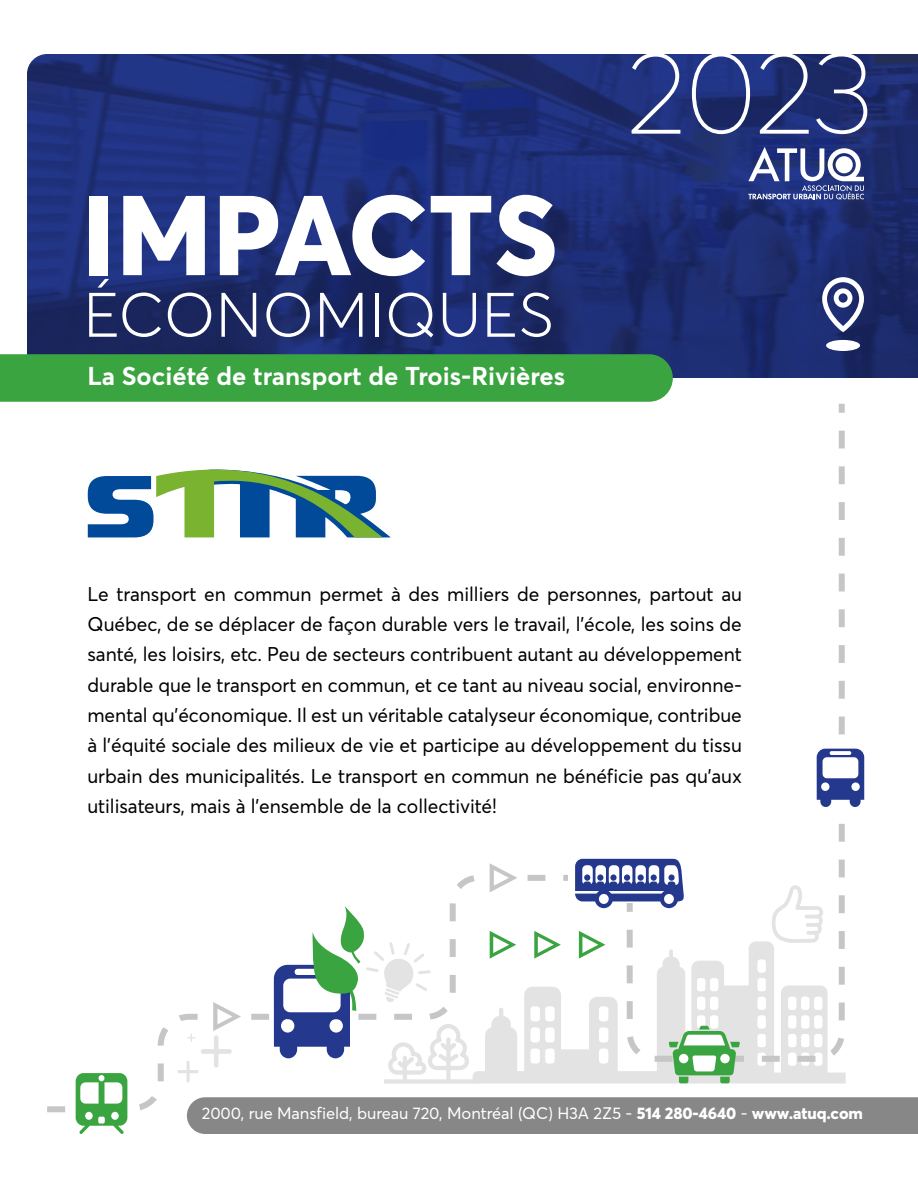
<style>
.page{position:relative;width:918px;height:1188px;background:#fff}
.page>*{position:absolute;margin:0;border:0;box-sizing:border-box;transform-origin:0 0}
.t1{font:100 117.3px "Averta";color:#fff}
.t2{font:800 111.6px "Averta";letter-spacing:.01em;color:#fff}
.t3{font:300 61.8px "Averta";letter-spacing:.01em;color:#fff}
.t4{font:700 25.5px "Averta";color:#fff}
.t5{font:19.65px/30.3px "Averta";color:#000;text-align:justify}
.t6{font:16.5px "Averta";letter-spacing:-.005em;color:#fff}
.s1{font-weight:800}
</style>
<div class="page">
<div style="left:839px;top:404px;width:6px;height:9px;background:#c6c6c6"></div>
<svg style="left:89px;top:430px;width:757px;height:680px"></svg>
<svg style="left:178px;top:1002px;width:63px;height:81px"></svg>
<svg style="left:490px;top:863px;width:27px;height:29px"></svg>
<svg style="left:274px;top:906px;width:205px;height:178px"></svg>
<div style="left:568px;top:859px;width:92px;height:44px;background:#fff"></div>
<svg style="left:575px;top:859px;width:109px;height:49px"></svg>
<svg style="left:75px;top:1095px;width:57px;height:25px"></svg>
<svg style="left:76px;top:1073px;width:51px;height:61px"></svg>
<svg style="left:47px;top:1106px;width:18px;height:6px"></svg>
<div style="left:811px;top:740px;width:66px;height:75px;background:#fff"></div>
<svg style="left:817px;top:749px;width:47px;height:58px"></svg>
<svg style="left:669px;top:1026px;width:71px;height:57px"></svg>
<img style="left:27px;top:54px;width:891px;height:324px">
<div style="left:187px;top:1097px;width:731px;height:37px;background:#878787"></div>
<div style="left:0;top:354px;width:673px;height:48px;background:#39a440"></div>
<div style="left:826px;top:340px;width:34px;height:11px;background:#fff;border-radius:50%"></div>
<svg style="left:822px;top:277px;width:42px;height:55px"></svg>
<svg style="left:748px;top:147px;width:116px;height:52px"></svg>
<svg style="left:88px;top:457px;width:303px;height:80px"></svg>
<h2 class="t2" style="left:82px;top:164px;width:478px">IMPACTS</h2>
<h3 class="t3" style="left:83px;top:277px;width:472px">ÉCONOMIQUES</h3>
<p class="t4" style="left:87px;top:360px;width:479px">La Société de transport de Trois-Rivières</p>
<h1 class="t1" style="left:628px;top:20px;width:246px">2023</h1>
<p class="t5" style="left:87px;top:578px;width:656px">Le transport en commun permet à des milliers de personnes, partout au Québec, de se déplacer de façon durable vers le travail, l’école, les soins de santé, les loisirs, etc. Peu de secteurs contribuent autant au développement durable que le transport en commun, et ce tant au niveau social, environne&shy;mental qu’économique. Il est un véritable catalyseur économique, contribue à l’équité sociale des milieux de vie et participe au développement du tissu urbain des municipalités. Le transport en commun ne bénéficie pas qu’aux utilisateurs, mais à l’ensemble de la collectivité!</p>
<p class="t6" style="left:202px;top:1103px;width:663px">2000, rue Mansfield, bureau 720, Montréal (QC) H3A 2Z5 - <span class="s1">514 280-4640</span> - <span class="s1">www.atuq.com</span></p>
</div>
